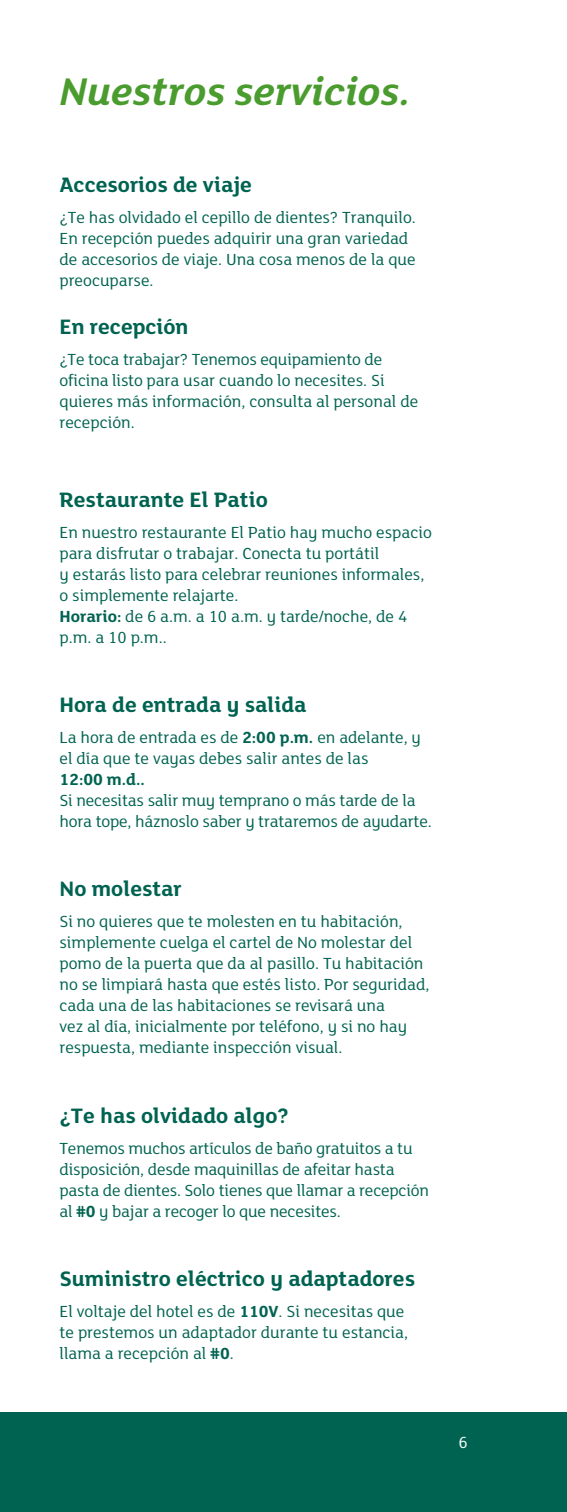
<style>
.page{position:relative;width:567px;height:1512px;background:#fff}
.page>*{position:absolute;margin:0;border:0;box-sizing:border-box;transform-origin:0 0}
.t1{font:42px "FS Lola Bold Italic Regular";color:#4a9c2f}
.t2{font:22.75px "FS Lola Bold Regular";color:#006351}
.t3{font:17.5px/21px "FS Lola Regular";color:#006351}
.t4{font:17.5px "FS Lola Bold Regular";color:#006351}
.t5{font:17.5px "FS Lola Regular";color:#fff}
.s1{font-family:"FS Lola Bold Regular"}
</style>
<div class="page">
<div style="left:0;top:1412px;width:567px;height:100px;background:#006351"></div>
<h1 class="t1" style="left:60px;top:69px;width:353px">Nuestros servicios.</h1>
<h2 class="t2" style="left:60px;top:172px;width:194px">Accesorios de viaje</h2>
<p class="t3" style="left:60px;top:207px;width:358px">¿Te has olvidado el cepillo de dientes? Tranquilo.<br>En recepción puedes adquirir una gran variedad de accesorios de viaje. Una cosa menos de la que preocuparse.</p>
<h2 class="t2" style="left:60px;top:314px;width:131px">En recepción</h2>
<p class="t3" style="left:60px;top:349px;width:360px">¿Te toca trabajar? Tenemos equipamiento de oficina listo para usar cuando lo necesites. Si quieres más información, consulta al personal de recepción.</p>
<h2 class="t2" style="left:60px;top:487px;width:210px">Restaurante El Patio</h2>
<p class="t3" style="left:60px;top:522px;width:374px">En nuestro restaurante El Patio hay mucho espacio para disfrutar o trabajar. Conecta tu portátil<br>y estarás listo para celebrar reuniones informales, o simplemente relajarte.<br><span class="s1">Horario:</span> de 6 a.m. a 10 a.m. y tarde/noche, de 4 p.m. a 10 p.m..</p>
<h2 class="t2" style="left:60px;top:693px;width:249px">Hora de entrada y salida</h2>
<p class="t3" style="left:60px;top:727px;width:363px">La hora de entrada es de <span class="s1">2:00 p.m.</span> en adelante, y el día que te vayas debes salir antes de las</p>
<p class="t4" style="left:60px;top:770px;width:87px">12:00 m.d..</p>
<p class="t3" style="left:60px;top:790px;width:374px">Si necesitas salir muy temprano o más tarde de la hora tope, háznoslo saber y trataremos de ayudarte.</p>
<h2 class="t2" style="left:60px;top:877px;width:124px">No molestar</h2>
<p class="t3" style="left:60px;top:912px;width:371px">Si no quieres que te molesten en tu habitación, simplemente cuelga el cartel de No molestar del pomo de la puerta que da al pasillo. Tu habitación no se limpiará hasta que estés listo. Por seguridad, cada una de las habitaciones se revisará una<br>vez al día, inicialmente por teléfono, y si no hay respuesta, mediante inspección visual.</p>
<h2 class="t2" style="left:60px;top:1103px;width:231px">¿Te has olvidado algo?</h2>
<p class="t3" style="left:60px;top:1138px;width:371px">Tenemos muchos artículos de baño gratuitos a tu disposición, desde maquinillas de afeitar hasta pasta de dientes. Solo tienes que llamar a recepción al <span class="s1">#0</span> y bajar a recoger lo que necesites.</p>
<h2 class="t2" style="left:60px;top:1266px;width:357px">Suministro eléctrico y adaptadores</h2>
<p class="t3" style="left:60px;top:1301px;width:350px">El voltaje del hotel es de <span class="s1">110V</span>. Si necesitas que te prestemos un adaptador durante tu estancia, llama a recepción al <span class="s1">#0</span>.</p>
<p class="t5" style="left:459px;top:1434px;width:11px">6</p>
</div>
